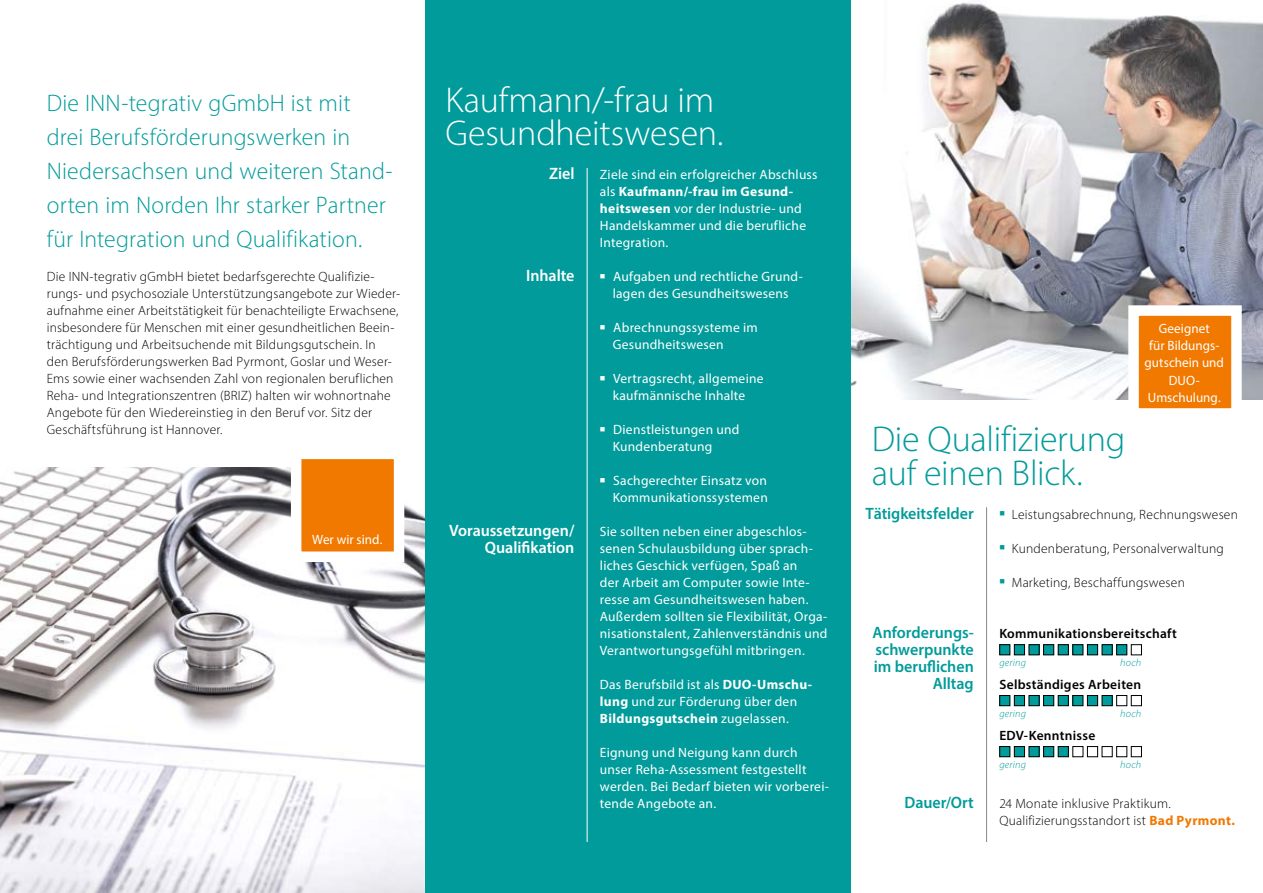
<style>
.page{position:relative;width:1263px;height:893px;background:#fff}
.page>*{position:absolute;margin:0;border:0;box-sizing:border-box;transform-origin:0 0}
.t1{font:300 36px/33px "Myriad Pro";letter-spacing:-.005em;color:#fff}
.t2{font:300 36px/34px "Myriad Pro";letter-spacing:-.005em;color:#009b9a}
.t3{font:300 24px/34px "Myriad Pro";letter-spacing:.005em;color:#009b9a}
.t4{font:600 16.5px/17px "Myriad Pro";color:#009b9a;text-align:right}
.t5{font:600 16.5px/17px "Myriad Pro";letter-spacing:-.005em;color:#fff;text-align:right}
.t6{font:13.5px/17px "Myriad Pro";letter-spacing:.02em;color:#fff}
.t7{font:300 13.5px/17px "Myriad Pro";letter-spacing:.015em;color:#000}
.t8{font:600 13.5px "Myriad Pro";letter-spacing:.02em;color:#000}
.t9{font:13.5px "Myriad Pro";color:#fff}
.t10{font:italic 300 10.5px "Myriad Pro";letter-spacing:.02em;color:#009b9a}
.s1{font-weight:700}
.s2{font-weight:700;color:#f17900}
</style>
<div class="page">
<img style="left:0;top:468px;width:425px;height:425px">
<img style="left:850px;top:0;width:413px;height:400px">
<svg style="left:286px;top:459px;width:124px;height:108px"></svg>
<svg style="left:1123px;top:300px;width:124px;height:109px"></svg>
<div style="left:1000px;top:645px;width:10px;height:10px;background:#009b9a"></div>
<div style="left:999px;top:644px;width:11px;height:11px;border:1px solid #000"></div>
<div style="left:1014px;top:645px;width:10px;height:10px;background:#009b9a"></div>
<div style="left:1014px;top:644px;width:11px;height:11px;border:1px solid #000"></div>
<div style="left:1029px;top:645px;width:10px;height:10px;background:#009b9a"></div>
<div style="left:1029px;top:644px;width:10px;height:11px;border:1px solid #000"></div>
<div style="left:1043px;top:645px;width:11px;height:10px;background:#009b9a"></div>
<div style="left:1043px;top:644px;width:11px;height:11px;border:1px solid #000"></div>
<div style="left:1058px;top:645px;width:10px;height:10px;background:#009b9a"></div>
<div style="left:1058px;top:644px;width:10px;height:11px;border:1px solid #000"></div>
<div style="left:1073px;top:645px;width:10px;height:10px;background:#009b9a"></div>
<div style="left:1072px;top:644px;width:11px;height:11px;border:1px solid #000"></div>
<div style="left:1087px;top:645px;width:10px;height:10px;background:#009b9a"></div>
<div style="left:1087px;top:644px;width:11px;height:11px;border:1px solid #000"></div>
<div style="left:1102px;top:645px;width:10px;height:10px;background:#009b9a"></div>
<div style="left:1102px;top:644px;width:10px;height:11px;border:1px solid #000"></div>
<div style="left:1117px;top:645px;width:10px;height:10px;background:#009b9a"></div>
<div style="left:1116px;top:644px;width:11px;height:11px;border:1px solid #000"></div>
<div style="left:1131px;top:644px;width:11px;height:11px;border:1px solid #000"></div>
<div style="left:1000px;top:746px;width:10px;height:11px;background:#009b9a"></div>
<div style="left:999px;top:746px;width:11px;height:11px;border:1px solid #000"></div>
<div style="left:1014px;top:746px;width:10px;height:11px;background:#009b9a"></div>
<div style="left:1014px;top:746px;width:11px;height:11px;border:1px solid #000"></div>
<div style="left:1029px;top:746px;width:10px;height:11px;background:#009b9a"></div>
<div style="left:1029px;top:746px;width:10px;height:11px;border:1px solid #000"></div>
<div style="left:1043px;top:746px;width:11px;height:11px;background:#009b9a"></div>
<div style="left:1043px;top:746px;width:11px;height:11px;border:1px solid #000"></div>
<div style="left:1058px;top:746px;width:10px;height:11px;background:#009b9a"></div>
<div style="left:1058px;top:746px;width:10px;height:11px;border:1px solid #000"></div>
<div style="left:1072px;top:746px;width:11px;height:11px;border:1px solid #000"></div>
<div style="left:1087px;top:746px;width:11px;height:11px;border:1px solid #000"></div>
<div style="left:1102px;top:746px;width:10px;height:11px;border:1px solid #000"></div>
<div style="left:1116px;top:746px;width:11px;height:11px;border:1px solid #000"></div>
<div style="left:1131px;top:746px;width:11px;height:11px;border:1px solid #000"></div>
<div style="left:1000px;top:695px;width:10px;height:11px;background:#009b9a"></div>
<div style="left:999px;top:695px;width:11px;height:11px;border:1px solid #000"></div>
<div style="left:1014px;top:695px;width:10px;height:11px;background:#009b9a"></div>
<div style="left:1014px;top:695px;width:11px;height:11px;border:1px solid #000"></div>
<div style="left:1029px;top:695px;width:10px;height:11px;background:#009b9a"></div>
<div style="left:1029px;top:695px;width:10px;height:11px;border:1px solid #000"></div>
<div style="left:1043px;top:695px;width:11px;height:11px;background:#009b9a"></div>
<div style="left:1043px;top:695px;width:11px;height:11px;border:1px solid #000"></div>
<div style="left:1058px;top:695px;width:10px;height:11px;background:#009b9a"></div>
<div style="left:1058px;top:695px;width:10px;height:11px;border:1px solid #000"></div>
<div style="left:1073px;top:695px;width:10px;height:11px;background:#009b9a"></div>
<div style="left:1072px;top:695px;width:11px;height:11px;border:1px solid #000"></div>
<div style="left:1087px;top:695px;width:10px;height:11px;background:#009b9a"></div>
<div style="left:1087px;top:695px;width:11px;height:11px;border:1px solid #000"></div>
<div style="left:1102px;top:695px;width:10px;height:11px;background:#009b9a"></div>
<div style="left:1102px;top:695px;width:10px;height:11px;border:1px solid #000"></div>
<div style="left:1116px;top:695px;width:11px;height:11px;border:1px solid #000"></div>
<div style="left:1131px;top:695px;width:11px;height:11px;border:1px solid #000"></div>
<div style="left:425px;top:0;width:425px;height:893px;background:#009b9a"></div>
<hr style="left:587px;top:168px;width:1px;height:674px;background:#fff">
<hr style="left:986px;top:507px;width:1px;height:335px;background:#878988">
<h2 class="t3" style="left:47px;top:85px;width:347px">Die INN-tegrativ gGmbH ist mit drei Berufsförderungswerken in Niedersachsen und weiteren Stand&shy;orten im Norden Ihr starker Partner für Integration und Qualifikation.</h2>
<p class="t7" style="left:47px;top:268px;width:355px">Die INN-tegrativ gGmbH bietet bedarfsgerechte Qualifizie&shy;rungs- und psychosoziale Unterstützungsangebote zur Wieder&shy;aufnahme einer Arbeitstätigkeit für benachteiligte Erwachsene, insbesondere für Menschen mit einer gesundheitlichen Beein&shy;trächtigung und Arbeitsuchende mit Bildungsgutschein. In den Berufsförderungswerken Bad Pyrmont, Goslar und Weser-Ems sowie einer wachsenden Zahl von regionalen beruflichen Reha- und Integrationszentren (BRIZ) halten wir wohnortnahe Angebote für den Wiedereinstieg in den Beruf vor. Sitz der Geschäftsführung ist Hannover.</p>
<p class="t9" style="left:312px;top:531px;width:72px">Wer wir sind.</p>
<h1 class="t1" style="left:445px;top:83px;width:280px">Kaufmann/-frau im<br>Gesundheitswesen.</h1>
<p class="t5" style="left:549px;top:164px;width:27px">Ziel</p>
<p class="t5" style="left:526px;top:266px;width:50px">Inhalte</p>
<p class="t5" style="left:449px;top:521px;width:127px">Voraussetzungen/<br>Qualifikation</p>
<p class="t6" style="left:600px;top:165px;width:219px">Ziele sind ein erfolgreicher Abschluss als <span class="s1">Kaufmann/-frau im Gesund&shy;heitswesen</span> vor der Industrie- und<br>Handelskammer und die berufliche<br>Integration.</p>
<p class="t6" style="left:600px;top:267px;width:204px;text-align:center">■ Aufgaben und rechtliche Grund&shy;lagen des Gesundheitswesens</p>
<p class="t6" style="left:613px;top:318px;width:147px;text-indent:-13px">■ Abrechnungssysteme im<br>Gesundheitswesen</p>
<p class="t6" style="left:600px;top:369px;width:165px;text-align:center">■ Vertragsrecht, allgemeine kaufmännische Inhalte</p>
<p class="t6" style="left:613px;top:421px;width:128px;text-indent:-13px">■ Dienstleistungen und<br>Kundenberatung</p>
<p class="t6" style="left:600px;top:472px;width:169px;text-align:right">■ Sachgerechter Einsatz von<br>Kommunikationssystemen</p>
<p class="t6" style="left:600px;top:523px;width:229px">Sie sollten neben einer abgeschlos&shy;senen Schulausbildung über sprach&shy;liches Geschick verfügen, Spaß an<br>der Arbeit am Computer sowie Inte&shy;resse am Gesundheitswesen haben.<br>Außerdem sollten sie Flexibilität, Orga&shy;nisationstalent, Zahlenverständnis und Verantwortungsgefühl mitbringen.</p>
<p class="t6" style="left:600px;top:676px;width:214px">Das Berufsbild ist als <span class="s1">DUO-Umschu&shy;lung</span> und zur Förderung über den<br><span class="s1">Bildungsgutschein</span> zugelassen.</p>
<p class="t6" style="left:600px;top:744px;width:231px">Eignung und Neigung kann durch unser Reha-Assessment festgestellt werden. Bei Bedarf bieten wir vorberei&shy;tende Angebote an.</p>
<h1 class="t2" style="left:872px;top:421px;width:255px">Die Qualifizierung auf einen Blick.</h1>
<p class="t6" style="left:1144px;top:319px;width:81px;text-align:center">Geeignet<br>für Bildungs&shy;gutschein und<br>DUO-<br>Umschulung.</p>
<p class="t4" style="left:865px;top:504px;width:110px">Tätigkeitsfelder</p>
<p class="t4" style="left:872px;top:623px;width:103px">Anforderungs&shy;schwerpunkte im beruflichen<br>Alltag</p>
<p class="t4" style="left:904px;top:793px;width:71px">Dauer/Ort</p>
<p class="t7" style="left:999px;top:506px;width:240px"><sup>■</sup> Leistungsabrechnung, Rechnungswesen</p>
<p class="t7" style="left:999px;top:540px;width:226px"><sup>■</sup> Kundenberatung, Personalverwaltung</p>
<p class="t7" style="left:999px;top:574px;width:187px"><sup>■</sup> Marketing, Beschaffungswesen</p>
<p class="t8" style="left:999px;top:625px;width:179px">Kommunikationsbereitschaft</p>
<p class="t10" style="left:999px;top:656px;width:28px">gering</p>
<p class="t10" style="left:1120px;top:656px;width:23px">hoch</p>
<p class="t8" style="left:999px;top:676px;width:143px">Selbständiges Arbeiten</p>
<p class="t8" style="left:999px;top:727px;width:97px">EDV-Kenntnisse</p>
<p class="t10" style="left:999px;top:707px;width:28px">gering</p>
<p class="t10" style="left:1120px;top:707px;width:23px">hoch</p>
<p class="t10" style="left:999px;top:758px;width:28px">gering</p>
<p class="t10" style="left:1120px;top:758px;width:23px">hoch</p>
<p class="t7" style="left:999px;top:795px;width:237px">24 Monate inklusive Praktikum.<br>Qualifizierungsstandort ist <span class="s2">Bad Pyrmont.</span></p>
</div>
